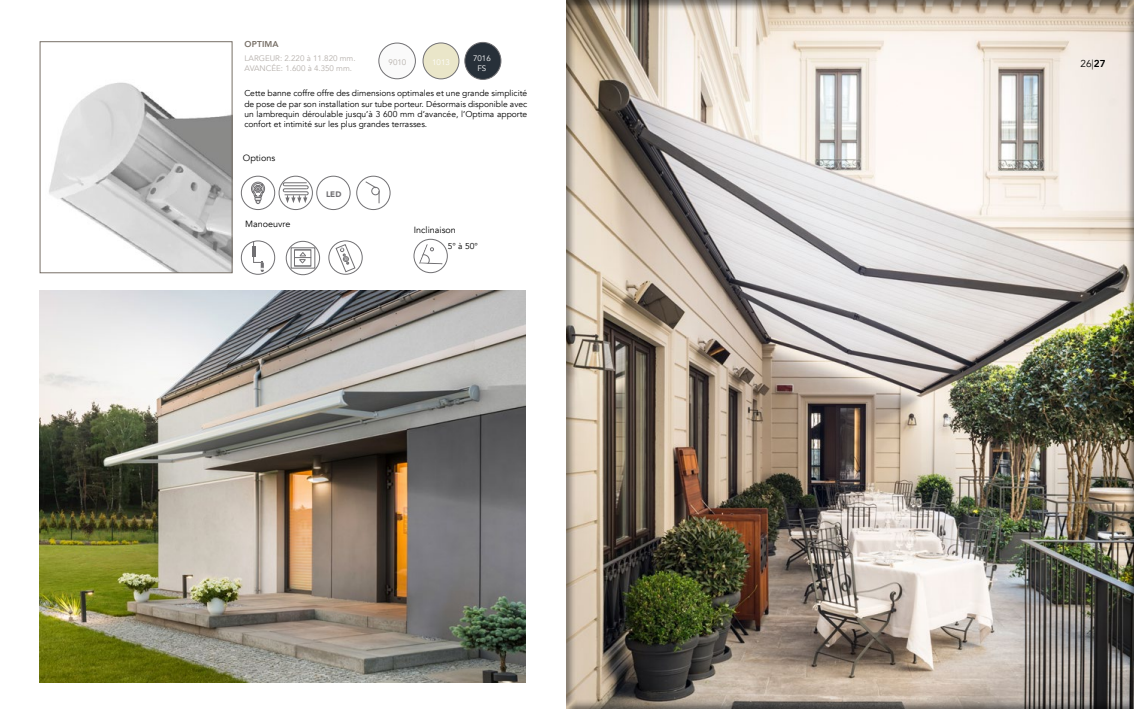
<style>
.page{position:relative;width:1134px;height:709px;background:#fff}
.page>*{position:absolute;margin:0;border:0;box-sizing:border-box;transform-origin:0 0}
.t1{font:10px "Avenir";color:#000}
.t2{font:9px "Avenir";color:#000}
.t3{font:8.5px/10.2px "Avenir";color:#000;text-align:justify}
.t4{font:800 8.5px "Avenir";letter-spacing:.015em;color:#776f66}
.t5{font:8px/9.6px "Avenir";color:#b5afaa}
.t6{font:8px/9.6px "Avenir";color:#fff;text-align:center}
.t7{font:900 8px "Avenir";color:#717073}
.s1{font-weight:300}
.s2{font-weight:800}
</style>
<div class="page">
<img style="left:40px;top:290px;width:485px;height:392px">
<div style="left:241px;top:176px;width:34px;height:34px;border:1px solid #717073;border-radius:50%"></div>
<svg style="left:251px;top:181px;width:14px;height:23px"></svg>
<svg style="left:283px;top:182px;width:26px;height:21px"></svg>
<div style="left:279px;top:176px;width:34px;height:34px;border:1px solid #717073;border-radius:50%"></div>
<div style="left:316px;top:176px;width:34px;height:34px;border:1px solid #717073;border-radius:50%"></div>
<div style="left:356px;top:176px;width:34px;height:34px;border:1px solid #717073;border-radius:50%"></div>
<svg style="left:365px;top:181px;width:15px;height:22px"></svg>
<svg style="left:413px;top:240px;width:30px;height:29px"></svg>
<div style="left:414px;top:239px;width:34px;height:34px;border:1px solid #717073;border-radius:50%"></div>
<div style="left:558px;top:0;width:576px;height:709px;background:#000;opacity:.5"></div>
<img style="left:49px;top:82px;width:181px;height:189px">
<div style="left:40px;top:41px;width:192px;height:232px;border:1px solid #776f66"></div>
<div style="left:241px;top:240px;width:34px;height:35px;border:1px solid #717073;border-radius:50%"></div>
<svg style="left:252px;top:242px;width:12px;height:30px"></svg>
<div style="left:286px;top:241px;width:34px;height:34px;border:1px solid #717073;border-radius:50%"></div>
<div style="left:291px;top:247px;width:24px;height:21px;border:1px solid #717073"></div>
<svg style="left:294px;top:249px;width:17px;height:18px"></svg>
<div style="left:328px;top:240px;width:35px;height:35px;border:1px solid #717073;border-radius:50%"></div>
<svg style="left:336px;top:244px;width:19px;height:28px"></svg>
<div style="left:379px;top:43px;width:36px;height:36px;background:#fafafa;border-radius:50%"></div>
<div style="left:378px;top:43px;width:38px;height:36px;border:1px solid #717073;border-radius:50%"></div>
<div style="left:465px;top:42px;width:36px;height:37px;background:#273039;border-radius:50%"></div>
<div style="left:464px;top:42px;width:37px;height:38px;border:1px solid #717073;border-radius:50%"></div>
<div style="left:423px;top:43px;width:36px;height:36px;background:#eae6c9;border-radius:50%"></div>
<div style="left:423px;top:43px;width:36px;height:36px;border:1px solid #717073;border-radius:50%"></div>
<p class="t4" style="left:245px;top:38px;width:36px">OPTIMA</p>
<p class="t5" style="left:245px;top:54px;width:113px">LARGEUR: 2.220 à 11.820 mm.<br>AVANCÉE: 1.600 à 4.350 mm.</p>
<p class="t5" style="left:389px;top:58px;width:19px">9010</p>
<p class="t6" style="left:473px;top:54px;width:19px">7016<br>FS</p>
<p class="t6" style="left:432px;top:57px;width:19px">1013</p>
<p class="t3" style="left:244px;top:89px;width:284px">Cette banne coffre offre des dimensions optimales et une grande simplicité de pose de par son installation sur tube porteur. Désormais disponible avec un lambrequin déroulable jusqu’à 3 600 mm d’avancée, l’Optima apporte confort et intimité sur les plus grandes terrasses.</p>
<p class="t2" style="left:243px;top:152px;width:34px">Options</p>
<p class="t2" style="left:245px;top:219px;width:47px">Manoeuvre</p>
<p class="t7" style="left:326px;top:187px;width:17px">LED</p>
<p class="t2" style="left:414px;top:225px;width:44px">Inclinaison</p>
<p class="t3" style="left:448px;top:241px;width:32px">5° à 50°</p>
<p class="t1" style="left:1080px;top:57px;width:27px">26<span class="s1">|</span><span class="s2">27</span></p>
</div>
